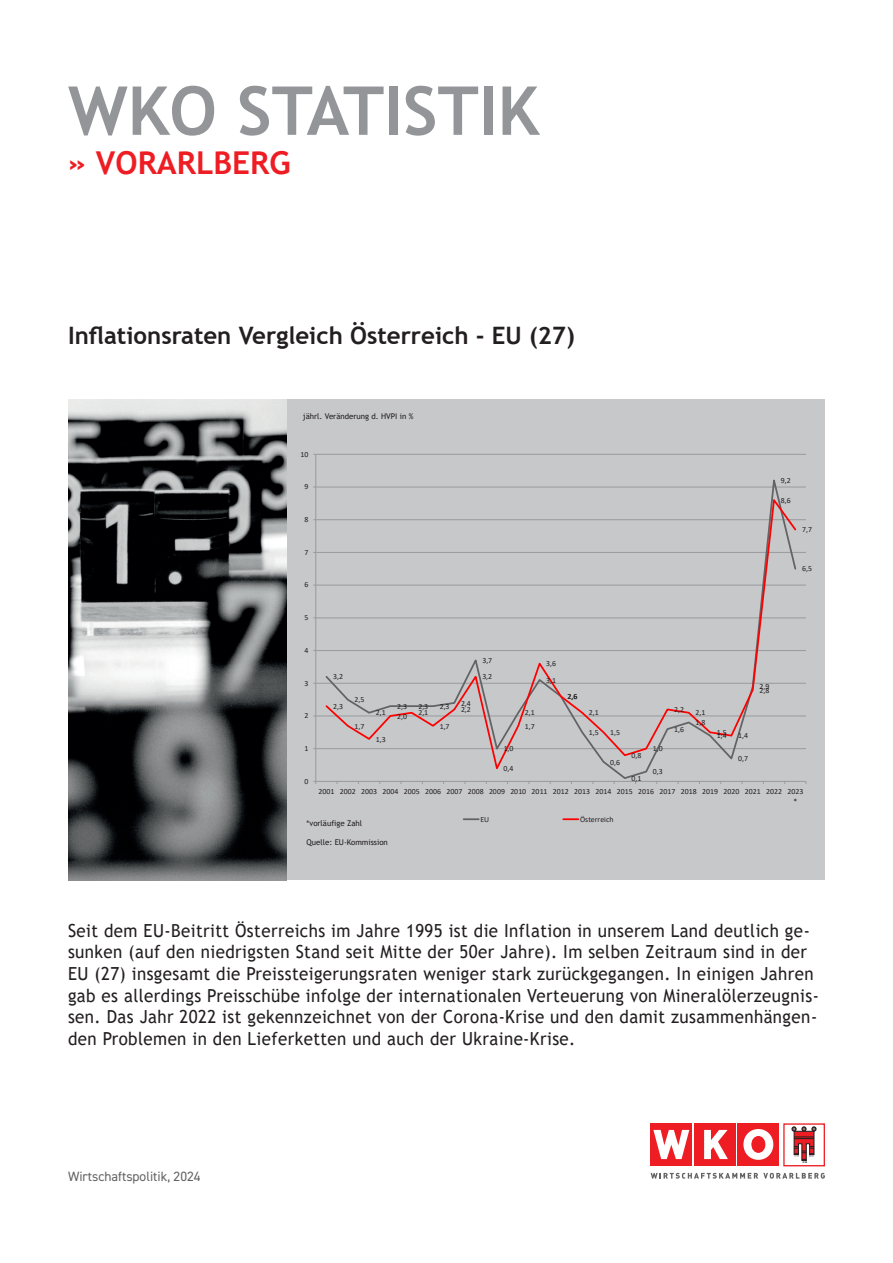
<style>
.page{position:relative;width:893px;height:1263px;background:#fff}
.page>*{position:absolute;margin:0;border:0;box-sizing:border-box;transform-origin:0 0}
.t1{font:700 67.5px "Trebuchet MS";color:#939598}
.t2{font:700 31.5px "Trebuchet MS";color:#ee1d23}
.t3{font:700 24px "Trebuchet MS";color:#231f20}
.t4{font:18px/21.6px "Trebuchet MS";letter-spacing:.025em;color:#231f20;scale:.94 1}
.t5{font:13.5px "DIN2014";color:#636366}
.t6{font:7.8px/9.6px "Calibri";color:#231f20}
.t7{font:7.8px "Trebuchet MS";color:#231f20}
</style>
<div class="page">
<div style="left:261px;top:399px;width:564px;height:481px;background:#c7c8ca"></div>
<hr style="left:316px;top:748px;width:490px;height:1px;background:#989a9d">
<hr style="left:316px;top:716px;width:490px;height:1px;background:#989a9d">
<hr style="left:316px;top:683px;width:490px;height:1px;background:#989a9d">
<hr style="left:316px;top:650px;width:490px;height:1px;background:#989a9d">
<hr style="left:316px;top:618px;width:490px;height:1px;background:#989a9d">
<hr style="left:316px;top:585px;width:490px;height:1px;background:#989a9d">
<hr style="left:316px;top:552px;width:490px;height:1px;background:#989a9d">
<hr style="left:316px;top:519px;width:490px;height:1px;background:#989a9d">
<hr style="left:316px;top:487px;width:490px;height:1px;background:#989a9d">
<hr style="left:316px;top:454px;width:490px;height:1px;background:#989a9d">
<hr style="left:315px;top:454px;width:1px;height:327px;background:#989a9d">
<hr style="left:316px;top:781px;width:490px;height:1px;background:#989a9d">
<svg style="left:324px;top:479px;width:473px;height:300px"></svg>
<svg style="left:324px;top:495px;width:474px;height:278px"></svg>
<svg style="left:464px;top:818px;width:15px;height:2px"></svg>
<svg style="left:563px;top:818px;width:15px;height:2px"></svg>
<img style="left:68px;top:399px;width:218px;height:481px">
<div style="left:738px;top:1123px;width:41px;height:43px;background:#ee1d23"></div>
<div style="left:694px;top:1123px;width:42px;height:43px;background:#ee1d23"></div>
<svg style="left:704px;top:1130px;width:24px;height:29px"></svg>
<div style="left:651px;top:1123px;width:41px;height:43px;background:#ee1d23"></div>
<svg style="left:653px;top:1130px;width:36px;height:29px"></svg>
<svg style="left:743px;top:1129px;width:30px;height:31px"></svg>
<div style="left:752px;top:1136px;width:13px;height:16px;background:#ee1d23;border-radius:50%"></div>
<div style="left:751px;top:1136px;width:14px;height:17px;border:1px solid #ee1d23;border-radius:50%"></div>
<div style="left:783px;top:1123px;width:42px;height:43px;border:1px solid #ee1d23"></div>
<svg style="left:792px;top:1127px;width:24px;height:36px"></svg>
<svg style="left:651px;top:1173px;width:174px;height:6px"></svg>
<p class="t1" style="left:68px;top:69px;width:473px">WKO STATISTIK</p>
<p class="t2" style="left:68px;top:143px;width:224px">» VORARLBERG</p>
<p class="t3" style="left:68px;top:321px;width:508px">Inflationsraten Vergleich Österreich - EU (27)</p>
<p class="t7" style="left:303px;top:411px;width:112px">jährl. Veränderung d. HVPI in %</p>
<p class="t6" style="left:300px;top:449px;width:9px">10</p>
<p class="t6" style="left:304px;top:482px;width:5px">9</p>
<p class="t6" style="left:304px;top:514px;width:5px">8</p>
<p class="t6" style="left:304px;top:547px;width:5px">7</p>
<p class="t6" style="left:304px;top:580px;width:5px">6</p>
<p class="t6" style="left:304px;top:612px;width:5px">5</p>
<p class="t6" style="left:304px;top:645px;width:5px">4</p>
<p class="t6" style="left:304px;top:678px;width:5px">3</p>
<p class="t6" style="left:304px;top:711px;width:5px">2</p>
<p class="t6" style="left:304px;top:743px;width:5px">1</p>
<p class="t6" style="left:304px;top:776px;width:5px">0</p>
<p class="t6" style="left:781px;top:476px;width:11px">9,2</p>
<p class="t6" style="left:781px;top:495px;width:11px">8,6</p>
<p class="t6" style="left:802px;top:525px;width:11px">7,7</p>
<p class="t6" style="left:802px;top:564px;width:11px">6,5</p>
<p class="t6" style="left:333px;top:672px;width:11px">3,2</p>
<p class="t6" style="left:333px;top:701px;width:11px">2,3</p>
<p class="t6" style="left:354px;top:695px;width:11px">2,5</p>
<p class="t6" style="left:354px;top:721px;width:11px">1,7</p>
<p class="t6" style="left:376px;top:708px;width:11px">2,1</p>
<p class="t6" style="left:376px;top:734px;width:11px">1,3</p>
<p class="t6" style="left:482px;top:655px;width:11px">3,7</p>
<p class="t6" style="left:546px;top:659px;width:11px">3,6</p>
<p class="t6" style="left:482px;top:672px;width:11px">3,2</p>
<p class="t6" style="left:546px;top:675px;width:11px">3,1</p>
<p class="t6" style="left:397px;top:701px;width:11px">2,3</p>
<p class="t6" style="left:418px;top:701px;width:11px">2,3</p>
<p class="t6" style="left:440px;top:701px;width:11px">2,3</p>
<p class="t6" style="left:418px;top:708px;width:11px">2,1</p>
<p class="t6" style="left:397px;top:711px;width:11px">2,0</p>
<p class="t6" style="left:461px;top:698px;width:11px">2,4</p>
<p class="t6" style="left:461px;top:704px;width:11px">2,2</p>
<p class="t6" style="left:525px;top:708px;width:11px">2,1</p>
<p class="t6" style="left:568px;top:691px;width:11px">2,6</p>
<p class="t6" style="left:589px;top:708px;width:11px">2,1</p>
<p class="t6" style="left:440px;top:721px;width:11px">1,7</p>
<p class="t6" style="left:525px;top:721px;width:11px">1,7</p>
<p class="t6" style="left:589px;top:727px;width:11px">1,5</p>
<p class="t6" style="left:610px;top:727px;width:11px">1,5</p>
<p class="t6" style="left:674px;top:704px;width:11px">2,2</p>
<p class="t6" style="left:674px;top:724px;width:11px">1,6</p>
<p class="t6" style="left:695px;top:708px;width:11px">2,1</p>
<p class="t6" style="left:695px;top:718px;width:11px">1,8</p>
<p class="t6" style="left:504px;top:744px;width:11px">1,0</p>
<p class="t6" style="left:504px;top:763px;width:11px">0,4</p>
<p class="t6" style="left:610px;top:757px;width:11px">0,6</p>
<p class="t6" style="left:632px;top:750px;width:11px">0,8</p>
<p class="t6" style="left:632px;top:773px;width:11px">0,1</p>
<p class="t6" style="left:653px;top:744px;width:11px">1,0</p>
<p class="t6" style="left:653px;top:767px;width:11px">0,3</p>
<p class="t6" style="left:759px;top:682px;width:11px">2,9</p>
<p class="t6" style="left:759px;top:685px;width:11px">2,8</p>
<p class="t6" style="left:717px;top:727px;width:11px">1,5</p>
<p class="t6" style="left:717px;top:731px;width:11px">1,4</p>
<p class="t6" style="left:738px;top:731px;width:11px">1,4</p>
<p class="t6" style="left:738px;top:754px;width:11px">0,7</p>
<p class="t6" style="left:793px;top:786px;width:11px;text-indent:-475px">2001 2002 2003 2004 2005 2006 2007 2008 2009 2010 2011 2012 2013 2014 2015 2016 2017 2018 2019 2020 2021 2022 2023 *</p>
<p class="t6" style="left:480px;top:814px;width:10px">EU</p>
<p class="t6" style="left:580px;top:814px;width:35px">Österreich</p>
<p class="t7" style="left:307px;top:818px;width:57px">*vorläufige Zahl</p>
<p class="t7" style="left:307px;top:837px;width:83px">Quelle: EU-Kommission</p>
<p class="t4" style="left:68px;top:919px;width:800px">Seit dem EU-Beitritt Österreichs im Jahre 1995 ist die Inflation in unserem Land deutlich ge&shy;sunken (auf den niedrigsten Stand seit Mitte der 50er Jahre). Im selben Zeitraum sind in der EU (27) insgesamt die Preissteigerungsraten weniger stark zurückgegangen. In einigen Jahren gab es allerdings Preisschübe infolge der internationalen Verteuerung von Mineralölerzeugnis&shy;sen. Das Jahr 2022 ist gekennzeichnet von der Corona-Krise und den damit zusammenhängen&shy;den Problemen in den Lieferketten und auch der Ukraine-Krise.</p>
<p class="t5" style="left:68px;top:1168px;width:134px">Wirtschaftspolitik, 2024</p>
</div>
